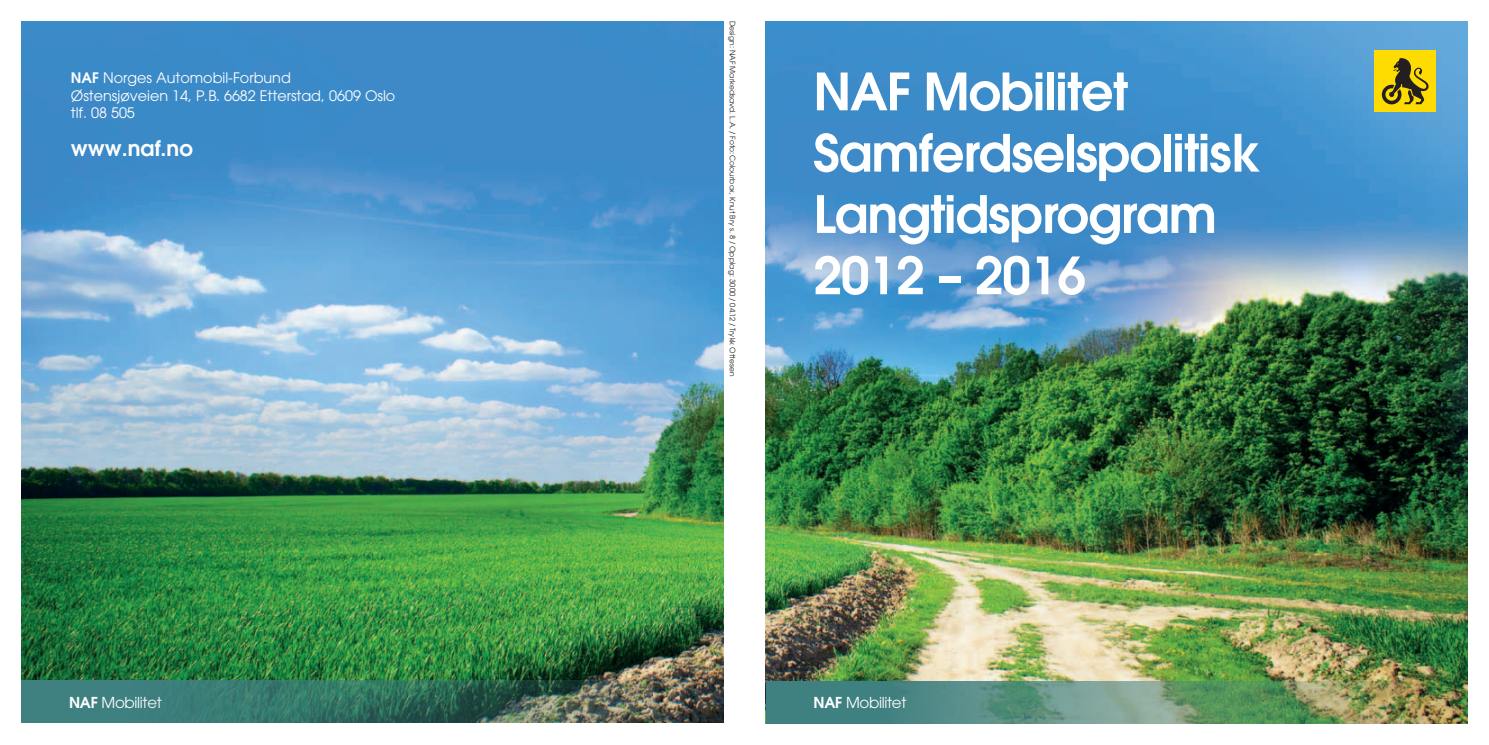
<style>
.page{position:relative;width:1489px;height:745px;background:#fff}
.page>*{position:absolute;margin:0;border:0;box-sizing:border-box;transform-origin:0 0}
.t1{font:600 51px/61.2px "Avant Garde";letter-spacing:-.02em;color:#fff}
.t2{font:600 21.25px "Avant Garde";color:#fff}
.t3{font:15px "Avant Garde";letter-spacing:-.02em;color:#fff}
.t4{font:14.38px/17.5px "Avant Garde";color:#fff}
.t5{font:7.5px "Avant Garde";letter-spacing:.01em;color:#231f20}
.s1{font-weight:600}
</style>
<div class="page">
<img style="left:765px;top:21px;width:702px;height:659px">
<img style="left:21px;top:21px;width:702px;height:658px">
<div style="left:1373px;top:50px;width:62px;height:62px;background:#ffdc01"></div>
<svg style="left:1381px;top:58px;width:47px;height:46px"></svg>
<img style="left:765px;top:680px;width:702px;height:43px">
<img style="left:21px;top:679px;width:702px;height:43px">
<h3 class="t4" style="left:71px;top:69px;width:326px"><span class="s1">NAF</span> Norges Automobil-Forbund<br>Østensjøveien 14, P.B. 6682 Etterstad, 0609 Oslo tlf. 08 505</h3>
<h2 class="t2" style="left:71px;top:134px;width:123px">www.naf.no</h2>
<p class="t5" style="left:737px;top:21px;width:357px;rotate:90deg">Design: NAF Markedsavd. L.A. / Foto:Colourbox, Knut Bry s. 8 / Opplag: 3000 / 04.12 / Trykk Ottesen</p>
<h1 class="t1" style="left:813px;top:60px;width:448px">NAF Mobilitet<br>Samferdselspolitisk<br>Langtidsprogram<br>2012 – 2016</h1>
<h3 class="t3" style="left:69px;top:692px;width:94px"><span class="s1">NAF</span> Mobilitet</h3>
<h3 class="t3" style="left:813px;top:693px;width:94px"><span class="s1">NAF</span> Mobilitet</h3>
</div>
